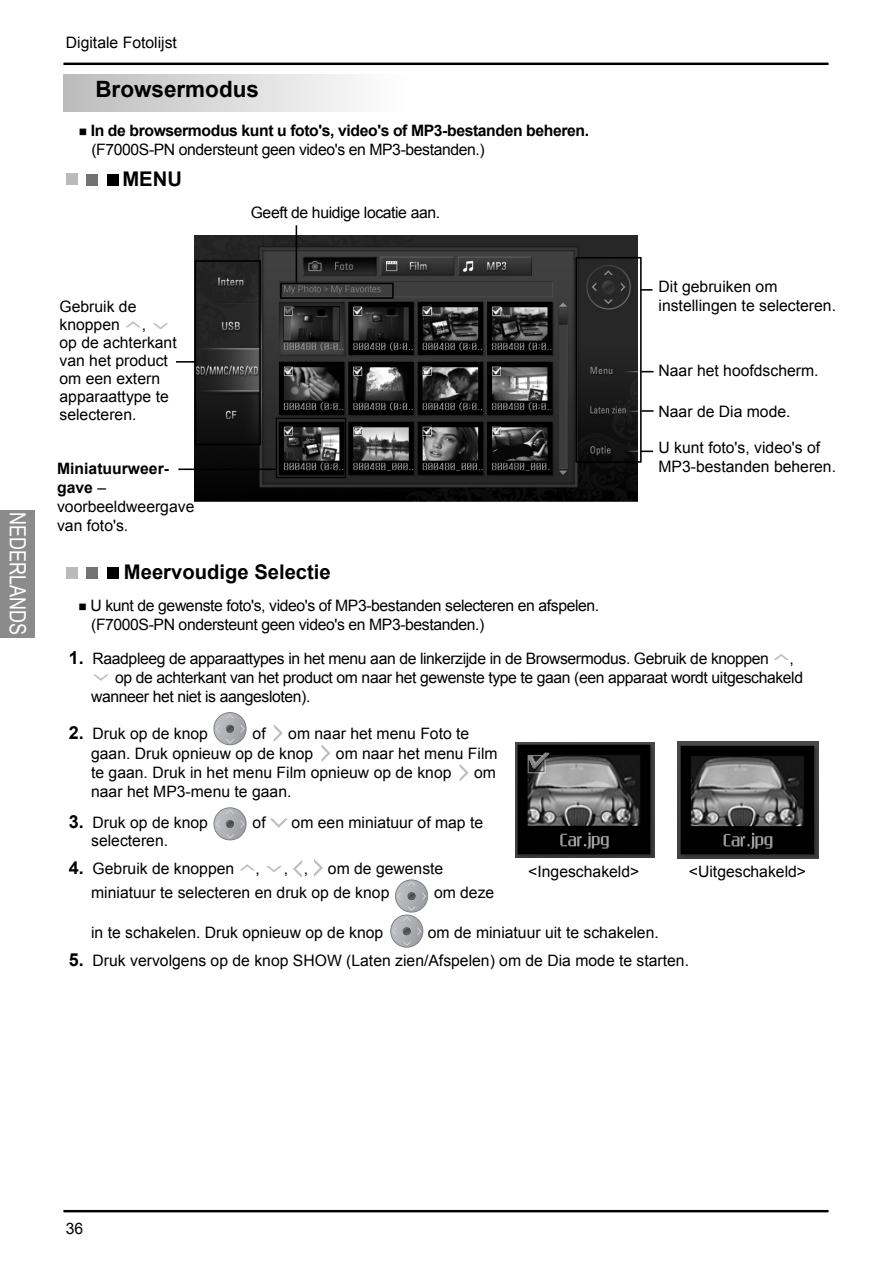
<style>
.page{position:relative;width:892px;height:1275px;background:#fff}
.page>*{position:absolute;margin:0;border:0;box-sizing:border-box;transform-origin:0 0}
.t1{font:700 22.5px "Arial";color:#000}
.t2{font:22.5px "Arial";color:#fff;scale:.8 1}
.t3{font:700 20.25px "Arial";color:#000}
.t4{font:15.75px/18px "Arial";color:#000}
.t5{font:15.75px/18.9px "Arial";letter-spacing:-.025em;color:#000}
.t6{font:700 15.75px/18.9px "Arial";letter-spacing:-.025em;color:#000}
.t7{font:700 15.75px "Arial";color:#000}
.s1{font-weight:400}
.s2{font-weight:700}
.s3{font-weight:700;font-size:18px}
</style>
<div class="page">
<div style="left:0;top:510px;width:35px;height:127px;background:#8b8b8b"></div>
<hr style="left:64px;top:63px;width:764px;height:2px;background:#000">
<hr style="left:64px;top:1209px;width:764px;height:3px;background:#000">
<div style="left:64px;top:75px;width:349px;height:36px;background:linear-gradient(to right,#bcbcbc,#fff)"></div>
<img style="left:195px;top:236px;width:442px;height:266px">
<div style="left:66px;top:173px;width:12px;height:12px;background:#bbb"></div>
<div style="left:107px;top:174px;width:12px;height:12px;background:#000"></div>
<div style="left:86px;top:174px;width:12px;height:12px;background:#727272"></div>
<div style="left:66px;top:567px;width:12px;height:11px;background:#bbb"></div>
<div style="left:107px;top:567px;width:12px;height:12px;background:#000"></div>
<div style="left:86px;top:567px;width:12px;height:12px;background:#727272"></div>
<svg style="left:774px;top:654px;width:15px;height:6px"></svg>
<svg style="left:93px;top:674px;width:16px;height:6px"></svg>
<svg style="left:214px;top:712px;width:32px;height:32px"></svg>
<div style="left:214px;top:712px;width:32px;height:32px;border:1px solid #808285;border-radius:50%"></div>
<svg style="left:215px;top:724px;width:5px;height:9px"></svg>
<svg style="left:240px;top:724px;width:5px;height:9px"></svg>
<svg style="left:226px;top:714px;width:8px;height:4px"></svg>
<svg style="left:226px;top:739px;width:8px;height:4px"></svg>
<svg style="left:226px;top:724px;width:8px;height:8px"></svg>
<svg style="left:274px;top:724px;width:9px;height:18px"></svg>
<svg style="left:321px;top:744px;width:9px;height:18px"></svg>
<svg style="left:459px;top:764px;width:9px;height:17px"></svg>
<svg style="left:214px;top:807px;width:32px;height:32px"></svg>
<div style="left:214px;top:807px;width:32px;height:33px;border:1px solid #808285;border-radius:50%"></div>
<svg style="left:215px;top:819px;width:5px;height:9px"></svg>
<svg style="left:240px;top:819px;width:5px;height:9px"></svg>
<svg style="left:226px;top:809px;width:8px;height:4px"></svg>
<svg style="left:226px;top:834px;width:8px;height:4px"></svg>
<svg style="left:226px;top:819px;width:8px;height:9px"></svg>
<svg style="left:270px;top:818px;width:17px;height:9px"></svg>
<svg style="left:240px;top:864px;width:14px;height:6px"></svg>
<svg style="left:266px;top:866px;width:16px;height:6px"></svg>
<svg style="left:293px;top:860px;width:9px;height:16px"></svg>
<svg style="left:314px;top:859px;width:9px;height:17px"></svg>
<svg style="left:395px;top:879px;width:32px;height:33px"></svg>
<div style="left:395px;top:879px;width:33px;height:33px;border:1px solid #808285;border-radius:50%"></div>
<svg style="left:397px;top:891px;width:4px;height:9px"></svg>
<svg style="left:422px;top:891px;width:4px;height:9px"></svg>
<svg style="left:407px;top:881px;width:9px;height:4px"></svg>
<svg style="left:407px;top:906px;width:9px;height:4px"></svg>
<svg style="left:407px;top:892px;width:8px;height:8px"></svg>
<svg style="left:391px;top:915px;width:32px;height:32px"></svg>
<div style="left:390px;top:914px;width:33px;height:33px;border:1px solid #808285;border-radius:50%"></div>
<svg style="left:392px;top:926px;width:4px;height:9px"></svg>
<svg style="left:417px;top:927px;width:4px;height:8px"></svg>
<svg style="left:402px;top:916px;width:9px;height:4px"></svg>
<svg style="left:402px;top:941px;width:9px;height:4px"></svg>
<svg style="left:402px;top:927px;width:9px;height:8px"></svg>
<svg style="left:176px;top:361px;width:19px;height:1px"></svg>
<hr style="left:178px;top:468px;width:97px;height:2px;background:#000">
<div style="left:195px;top:260px;width:66px;height:185px;border:2px solid #000"></div>
<div style="left:575px;top:257px;width:66px;height:205px;border:2px solid #000"></div>
<svg style="left:640px;top:289px;width:12px;height:1px"></svg>
<svg style="left:641px;top:371px;width:12px;height:1px"></svg>
<svg style="left:641px;top:410px;width:12px;height:2px"></svg>
<svg style="left:641px;top:450px;width:12px;height:2px"></svg>
<div style="left:276px;top:418px;width:70px;height:60px;border:1px solid #000"></div>
<div style="left:280px;top:282px;width:114px;height:17px;border:2px solid #000"></div>
<hr style="left:295px;top:225px;width:2px;height:57px;background:#000">
<svg style="left:126px;top:321px;width:14px;height:6px"></svg>
<svg style="left:153px;top:323px;width:15px;height:6px"></svg>
<img style="left:515px;top:742px;width:139px;height:115px">
<img style="left:677px;top:741px;width:141px;height:117px">
<p class="t2" style="left:30px;top:512px;width:155px;rotate:90deg">NEDERLANDS</p>
<p class="t4" style="left:66px;top:34px;width:113px">Digitale Fotolijst</p>
<p class="t1" style="left:95px;top:77px;width:165px">Browsermodus</p>
<p class="t6" style="left:91px;top:121px;width:500px">In de browsermodus kunt u foto's, video's of MP3-bestanden beheren. <span class="s1">(F7000S-PN ondersteunt geen video's en MP3-bestanden.)</span></p>
<p class="t3" style="left:122px;top:167px;width:61px">MENU</p>
<p class="t4" style="left:59px;top:297px;width:78px">Gebruik de knoppen</p>
<p class="t4" style="left:59px;top:315px;width:119px;text-indent:82px">,<br>op de achterkant van het product om een extern apparaattype te selecteren.</p>
<p class="t5" style="left:251px;top:203px;width:191px">Geeft de huidige locatie aan.</p>
<p class="t4" style="left:658px;top:277px;width:179px;line-height:18.9px">Dit gebruiken om instellingen te selecteren.</p>
<p class="t4" style="left:658px;top:362px;width:161px">Naar het hoofdscherm.</p>
<p class="t4" style="left:658px;top:402px;width:134px">Naar de Dia mode.</p>
<p class="t4" style="left:658px;top:439px;width:163px">U kunt foto's, video's of</p>
<p class="t7" style="left:57px;top:460px;width:113px">Miniatuurweer-</p>
<p class="t4" style="left:658px;top:458px;width:179px">MP3-bestanden beheren.</p>
<p class="t4" style="left:57px;top:478px;width:139px;line-height:18.9px"><span class="s2">gave</span> – voorbeeldweergave van foto's.</p>
<p class="t3" style="left:124px;top:561px;width:208px">Meervoudige Selectie</p>
<p class="t5" style="left:90px;top:596px;width:510px">U kunt de gewenste foto's, video's of MP3-bestanden selecteren en afspelen. (F7000S-PN ondersteunt geen video's en MP3-bestanden.)</p>
<p class="t5" style="left:69px;top:649px;width:701px"><span class="s3">1.</span> Raadpleeg de apparaattypes in het menu aan de linkerzijde in de Browsermodus. Gebruik de knoppen</p>
<p class="t4" style="left:789px;top:649px;width:6px">,</p>
<p class="t5" style="left:115px;top:668px;width:689px">op de achterkant van het product om naar het gewenste type te gaan (een apparaat wordt uitgeschakeld</p>
<p class="t5" style="left:91px;top:687px;width:221px">wanneer het niet is aangesloten).</p>
<p class="t4" style="left:69px;top:724px;width:141px"><span class="s3">2.</span> Druk op de knop</p>
<p class="t4" style="left:253px;top:724px;width:15px">of</p>
<p class="t4" style="left:91px;top:724px;width:380px;line-height:19.3px;text-indent:197px">om naar het menu Foto te gaan. Druk opnieuw op de knop</p>
<p class="t4" style="left:91px;top:743px;width:408px;line-height:19.6px;text-indent:245px">om naar het menu Film te gaan. Druk in het menu Film opnieuw op de knop</p>
<p class="t4" style="left:474px;top:763px;width:23px">om</p>
<p class="t4" style="left:91px;top:782px;width:202px">naar het MP3-menu te gaan.</p>
<p class="t4" style="left:69px;top:813px;width:141px"><span class="s3">3.</span> Druk op de knop</p>
<p class="t4" style="left:253px;top:813px;width:15px">of</p>
<p class="t4" style="left:292px;top:813px;width:193px">om een miniatuur of map te</p>
<p class="t4" style="left:91px;top:832px;width:78px">selecteren.</p>
<p class="t4" style="left:69px;top:860px;width:167px"><span class="s3">4.</span> Gebruik de knoppen</p>
<p class="t4" style="left:255px;top:860px;width:6px">,</p>
<p class="t4" style="left:284px;top:860px;width:26px">, ,</p>
<p class="t4" style="left:91px;top:857px;width:354px;line-height:23.6px;text-indent:237px">om de gewenste miniatuur te selecteren en druk op de knop</p>
<p class="t4" style="left:434px;top:883px;width:62px">om deze</p>
<p class="t4" style="left:528px;top:862px;width:113px">&lt;Ingeschakeld&gt;</p>
<p class="t4" style="left:689px;top:862px;width:119px">&lt;Uitgeschakeld&gt;</p>
<p class="t4" style="left:91px;top:923px;width:294px">in te schakelen. Druk opnieuw op de knop</p>
<p class="t4" style="left:428px;top:923px;width:232px">om de miniatuur uit te schakelen.</p>
<p class="t4" style="left:69px;top:951px;width:622px"><span class="s3">5.</span> Druk vervolgens op de knop SHOW (Laten zien/Afspelen) om de Dia mode te starten.</p>
<p class="t4" style="left:66px;top:1219px;width:19px">0136</p>
</div>
